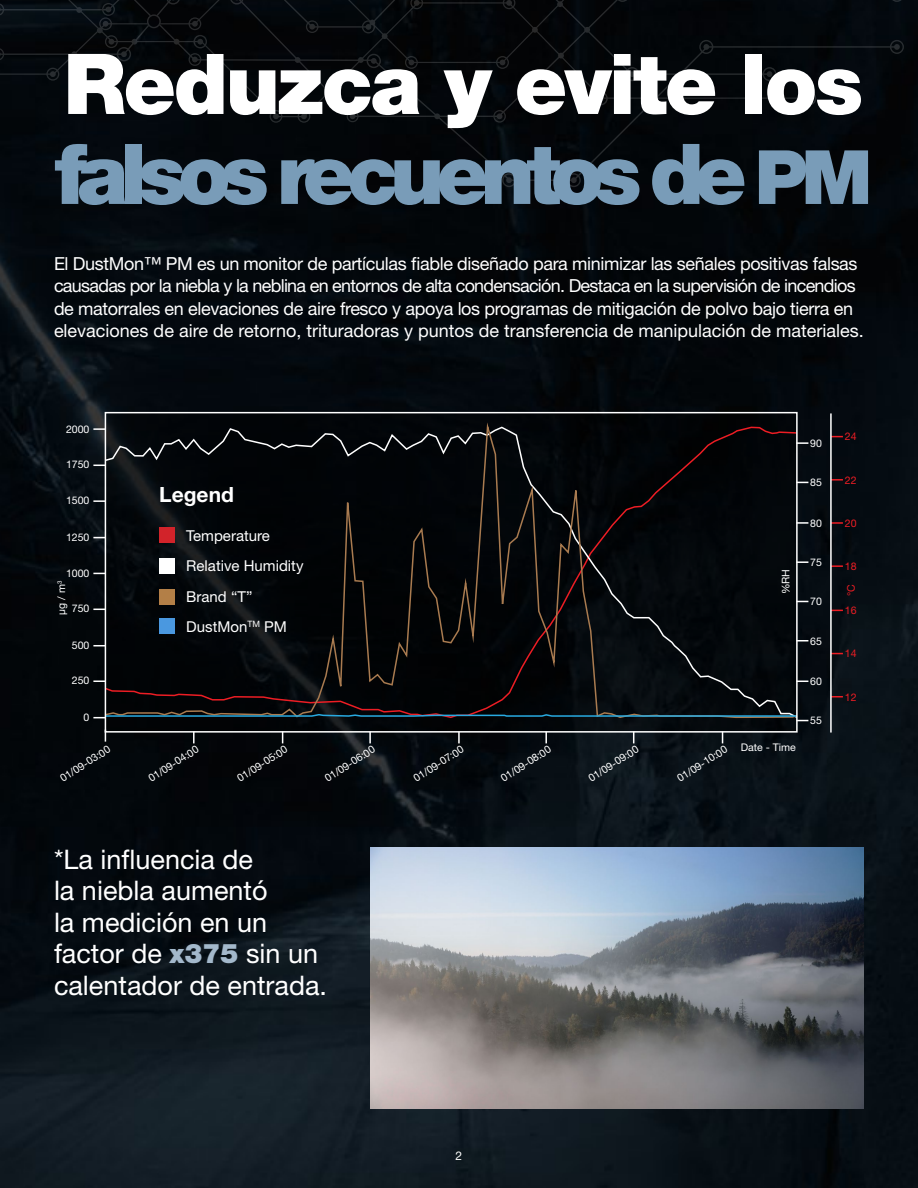
<style>
.page{position:relative;width:918px;height:1188px;background:#fff}
.page>*{position:absolute;margin:0;border:0;box-sizing:border-box;transform-origin:0 0}
.t1{font:900 84px/90px "Helvetica Neue LT Std";letter-spacing:-.1em;color:#799cb8}
.t2{font:27px/31.5px "Helvetica Neue LT Std";color:#fff}
.t3{font:700 21px "Helvetica Neue LT Std";color:#fff}
.t4{font:18px/22.5px "Helvetica Neue LT Std";letter-spacing:-.02em;color:#fff}
.t5{font:15px/30.8px "Helvetica Neue LT Std";color:#fff}
.t6{font:12px "Helvetica Neue LT Std";color:#fff}
.t7{font:10.5px "Helvetica Neue LT Std";color:#fff}
.t8{font:10.5px "Helvetica Neue LT Std";color:#ed1d24}
.s1{color:#fff}
.s2{font-size:75px}
.s3{font-weight:900;color:#a3b8cb}
</style>
<div class="page">
<img style="left:0;top:0;width:918px;height:1188px">
<div style="left:159px;top:117px;width:738px;height:64px;background:#030609"></div>
<svg style="left:897px;top:40px;width:7px;height:14px"></svg>
<svg style="left:897px;top:0;width:7px;height:2px"></svg>
<svg style="left:298px;top:117px;width:12px;height:6px"></svg>
<svg style="left:270px;top:117px;width:12px;height:6px"></svg>
<svg style="left:434px;top:117px;width:6px;height:2px"></svg>
<svg style="left:567px;top:173px;width:14px;height:14px"></svg>
<svg style="left:502px;top:173px;width:14px;height:14px"></svg>
<svg style="left:493px;top:117px;width:13px;height:6px"></svg>
<svg style="left:347px;top:117px;width:12px;height:5px"></svg>
<div style="left:810px;top:0;width:87px;height:117px;background:#03080e"></div>
<svg style="left:0;top:0;width:810px;height:117px;background:#05080b"></svg>
<img style="left:370px;top:848px;width:494px;height:261px">
<div style="left:105px;top:413px;width:692px;height:319px;background:#020408"></div>
<svg style="left:104px;top:418px;width:695px;height:295px"></svg>
<svg style="left:832px;top:479px;width:11px;height:2px"></svg>
<svg style="left:832px;top:522px;width:11px;height:2px"></svg>
<svg style="left:832px;top:565px;width:11px;height:2px"></svg>
<svg style="left:832px;top:696px;width:11px;height:2px"></svg>
<div style="left:105px;top:412px;width:693px;height:321px;border:2px solid #fff"></div>
<svg style="left:93px;top:428px;width:12px;height:2px"></svg>
<svg style="left:796px;top:442px;width:12px;height:2px"></svg>
<svg style="left:93px;top:465px;width:12px;height:1px"></svg>
<svg style="left:93px;top:500px;width:12px;height:2px"></svg>
<svg style="left:93px;top:537px;width:12px;height:1px"></svg>
<svg style="left:796px;top:482px;width:12px;height:1px"></svg>
<svg style="left:796px;top:522px;width:12px;height:2px"></svg>
<svg style="left:796px;top:561px;width:12px;height:2px"></svg>
<svg style="left:796px;top:601px;width:12px;height:1px"></svg>
<svg style="left:796px;top:640px;width:12px;height:2px"></svg>
<svg style="left:796px;top:681px;width:12px;height:1px"></svg>
<hr style="left:830px;top:413px;width:2px;height:320px;background:#fff">
<svg style="left:93px;top:573px;width:12px;height:1px"></svg>
<svg style="left:93px;top:609px;width:12px;height:1px"></svg>
<svg style="left:93px;top:645px;width:12px;height:1px"></svg>
<svg style="left:93px;top:680px;width:12px;height:2px"></svg>
<svg style="left:93px;top:713px;width:715px;height:8px"></svg>
<svg style="left:193px;top:731px;width:2px;height:12px"></svg>
<svg style="left:282px;top:731px;width:1px;height:12px"></svg>
<svg style="left:369px;top:731px;width:2px;height:12px"></svg>
<svg style="left:458px;top:731px;width:2px;height:12px"></svg>
<svg style="left:545px;top:731px;width:2px;height:12px"></svg>
<svg style="left:633px;top:731px;width:1px;height:12px"></svg>
<svg style="left:722px;top:731px;width:1px;height:12px"></svg>
<div style="left:159px;top:528px;width:15px;height:15px;background:#d2232a"></div>
<div style="left:159px;top:558px;width:15px;height:16px;background:#fff"></div>
<div style="left:159px;top:589px;width:15px;height:15px;background:#b37f47"></div>
<div style="left:159px;top:619px;width:15px;height:15px;background:#4a98e0"></div>
<h1 class="t1" style="left:54px;top:39px;width:819px"><span class="s1">Reduzca y evite los </span>falsos recuentos de <span class="s2">PM</span></h1>
<p class="t4" style="left:54px;top:252px;width:811px">El DustMon™ PM es un monitor de partículas fiable diseñado para minimizar las señales positivas falsas causadas por la niebla y la neblina en entornos de alta condensación. Destaca en la supervisión de incendios de matorrales en elevaciones de aire fresco y apoya los programas de mitigación de polvo bajo tierra en elevaciones de aire de retorno, trituradoras y puntos de transferencia de manipulación de materiales.</p>
<p class="t7" style="left:66px;top:423px;width:25px">2000</p>
<p class="t7" style="left:66px;top:458px;width:25px">1750</p>
<p class="t7" style="left:66px;top:494px;width:25px">1500</p>
<p class="t7" style="left:66px;top:531px;width:25px">1250</p>
<p class="t7" style="left:66px;top:567px;width:25px">1000</p>
<p class="t7" style="left:72px;top:602px;width:19px">750</p>
<p class="t7" style="left:72px;top:639px;width:19px">500</p>
<p class="t7" style="left:72px;top:674px;width:19px">250</p>
<p class="t3" style="left:159px;top:482px;width:76px">Legend</p>
<p class="t5" style="left:186px;top:520px;width:85px">Temperature</p>
<p class="t5" style="left:186px;top:550px;width:119px">Relative Humidity<br>Brand “T”</p>
<p class="t5" style="left:186px;top:611px;width:102px">DustMon<sup>TM</sup> PM</p>
<p class="t7" style="left:55px;top:615px;width:35px;rotate:-90deg">µg / m<sup>3</sup></p>
<p class="t7" style="left:780px;top:594px;width:27px;rotate:-90deg">%RH</p>
<p class="t7" style="left:84px;top:711px;width:7px">0</p>
<p class="t7" style="left:58px;top:774px;width:59px;rotate:-33deg">01/09-03:00</p>
<p class="t7" style="left:146px;top:774px;width:59px;rotate:-33deg">01/09-04:00</p>
<p class="t7" style="left:235px;top:774px;width:59px;rotate:-33deg">01/09-05:00</p>
<p class="t7" style="left:322px;top:774px;width:59px;rotate:-33deg">01/09-06:00</p>
<p class="t7" style="left:411px;top:774px;width:59px;rotate:-33deg">01/09-07:00</p>
<p class="t7" style="left:499px;top:774px;width:59px;rotate:-33deg">01/09-08:00</p>
<p class="t7" style="left:586px;top:774px;width:59px;rotate:-33deg">01/09-09:00</p>
<p class="t7" style="left:675px;top:774px;width:59px;rotate:-33deg">01/09-10:00</p>
<p class="t7" style="left:741px;top:741px;width:57px">Date - Time</p>
<p class="t7" style="left:810px;top:437px;width:13px">90</p>
<p class="t7" style="left:810px;top:476px;width:13px">85</p>
<p class="t7" style="left:810px;top:517px;width:13px">80</p>
<p class="t7" style="left:810px;top:556px;width:13px">75</p>
<p class="t7" style="left:810px;top:595px;width:13px">70</p>
<p class="t7" style="left:810px;top:635px;width:13px">65</p>
<p class="t7" style="left:810px;top:675px;width:13px">60</p>
<p class="t7" style="left:810px;top:714px;width:13px">55</p>
<p class="t8" style="left:845px;top:430px;width:13px">24</p>
<p class="t8" style="left:845px;top:474px;width:13px">22</p>
<p class="t8" style="left:845px;top:517px;width:13px">20</p>
<p class="t8" style="left:845px;top:560px;width:13px">18</p>
<p class="t8" style="left:845px;top:604px;width:13px">16</p>
<p class="t8" style="left:845px;top:647px;width:13px">14</p>
<p class="t8" style="left:845px;top:691px;width:13px">12</p>
<p class="t8" style="left:845px;top:596px;width:13px;rotate:-90deg">°C</p>
<h2 class="t2" style="left:54px;top:843px;width:275px">*La influencia de<br>la niebla aumentó<br>la medición en un factor de <span class="s3">x375</span> sin un calentador de entrada.</h2>
<p class="t6" style="left:456px;top:1149px;width:8px">2</p>
</div>
